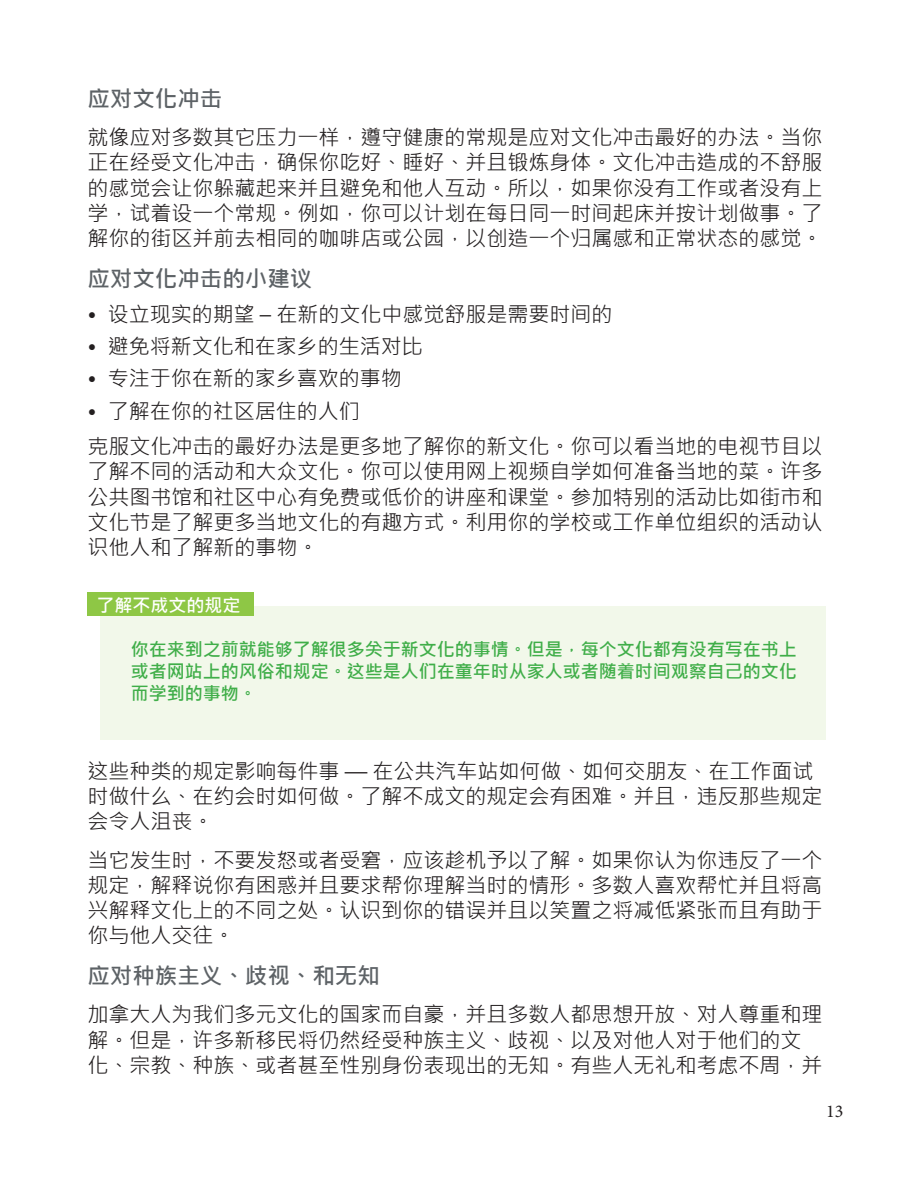
<style>
.page{position:relative;width:918px;height:1188px;background:#fff}
.page>*{position:absolute;margin:0;border:0;box-sizing:border-box;transform-origin:0 0}
.Sub-sub{font:700 22.5px "Microsoft Jheng Hei";color:#5d6266}
.Body-SC{font:21px/25.2px "Microsoft Jheng Hei";color:#231f20;text-align:justify}
.Body-MH{font:700 18px/21.6px "Microsoft Jheng Hei";color:#40ae49;text-align:justify}
.Body-MH-2{font:700 18px "Microsoft Jheng Hei";color:#fff}
.t1{font:18px "Minion Pro";color:#231f20}
</style>
<div class="page">
<div style="left:100px;top:606px;width:726px;height:134px;background:#f2f8ea"></div>
<div style="left:87px;top:592px;width:167px;height:23px;background:#8ec745"></div>
<p class="Sub-sub" style="left:87px;top:84px;width:137px">应对文化冲击</p>
<p class="Body-SC" style="left:87px;top:125px;width:737px">就像应对多数其它压力一样，遵守健康的常规是应对文化冲击最好的办法。当你正在经受文化冲击，确保你吃好、睡好、并且锻炼身体。文化冲击造成的不舒服的感觉会让你躲藏起来并且避免和他人互动。所以，如果你没有工作或者没有上学，试着设一个常规。例如，你可以计划在每日同一时间起床并按计划做事。了解你的街区并前去相同的咖啡店或公园，以创造一个归属感和正常状态的感觉。</p>
<p class="Sub-sub" style="left:87px;top:264px;width:227px">应对文化冲击的小建议</p>
<p class="Body-SC" style="left:87px;top:302px;width:527px">• 设立现实的期望 – 在新的文化中感觉舒服是需要时间的</p>
<p class="Body-SC" style="left:87px;top:334px;width:337px">• 避免将新文化和在家乡的生活对比</p>
<p class="Body-SC" style="left:87px;top:366px;width:316px">• 专注于你在新的家乡喜欢的事物</p>
<p class="Body-SC" style="left:87px;top:398px;width:274px">• 了解在你的社区居住的人们</p>
<p class="Body-SC" style="left:87px;top:434px;width:737px">克服文化冲击的最好办法是更多地了解你的新文化。你可以看当地的电视节目以了解不同的活动和大众文化。你可以使用网上视频自学如何准备当地的菜。许多公共图书馆和社区中心有免费或低价的讲座和课堂。参加特别的活动比如街市和文化节是了解更多当地文化的有趣方式。利用你的学校或工作单位组织的活动认识他人和了解新的事物。</p>
<p class="Body-MH-2" style="left:97px;top:594px;width:145px">了解不成文的规定</p>
<p class="Body-MH" style="left:131px;top:639px;width:667px">你在来到之前就能够了解很多关于新文化的事情。但是，每个文化都有没有写在书上或者网站上的风俗和规定。这些是人们在童年时从家人或者随着时间观察自己的文化而学到的事物。</p>
<p class="Body-SC" style="left:87px;top:758px;width:737px;text-align:left">这些种类的规定影响每件事 — 在公共汽车站如何做、如何交朋友、在工作面试时做什么、在约会时如何做。了解不成文的规定会有困难。并且，违反那些规定会令人沮丧。</p>
<p class="Body-SC" style="left:87px;top:847px;width:737px">当它发生时，不要发怒或者受窘，应该趁机予以了解。如果你认为你违反了一个规定，解释说你有困惑并且要求帮你理解当时的情形。多数人喜欢帮忙并且将高兴解释文化上的不同之处。认识到你的错误并且以笑置之将减低紧张而且有助于你与他人交往。</p>
<p class="Sub-sub" style="left:87px;top:961px;width:294px">应对种族主义、歧视、和无知</p>
<p class="Body-SC" style="left:87px;top:1002px;width:737px;text-align:left">加拿大人为我们多元文化的国家而自豪，并且多数人都思想开放、对人尊重和理解。但是，许多新移民将仍然经受种族主义、歧视、以及对他人对于他们的文化、宗教、种族、或者甚至性别身份表现出的无知。有些人无礼和考虑不周，并</p>
<p class="t1" style="left:826px;top:1099px;width:19px">13</p>
</div>
